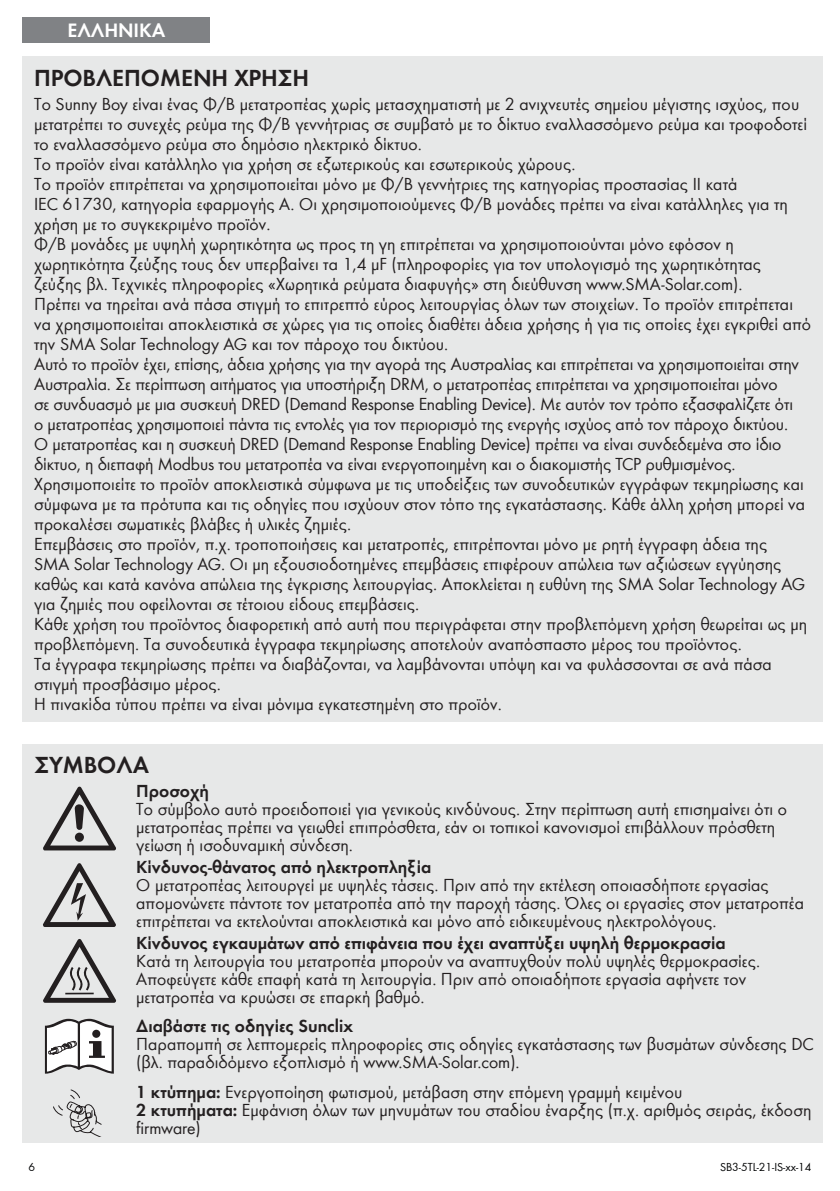
<style>
.page{position:relative;width:840px;height:1191px;background:#fff}
.page>*{position:absolute;margin:0;border:0;box-sizing:border-box;transform-origin:0 0}
.t1{font:600 24px "SMA Futura Global";color:#231f20}
.t2{font:600 20px "SMA Futura Global";color:#fff}
.t3{font:18px/20px "SMA Futura Global";color:#231f20}
.t4{font:600 18px "SMA Futura Global";color:#231f20}
.t5{font:12px "SMA Futura Global";color:#010203}
.s1{font-weight:600}
</style>
<div class="page">
<div style="left:23px;top:17px;width:187px;height:26px;background:#808285"></div>
<div style="left:23px;top:57px;width:799px;height:665px;background:#e7e8e8"></div>
<div style="left:23px;top:744px;width:799px;height:398px;background:#e7e8e8"></div>
<svg style="left:43px;top:786px;width:73px;height:64px"></svg>
<svg style="left:43px;top:863px;width:73px;height:64px"></svg>
<svg style="left:43px;top:939px;width:73px;height:63px"></svg>
<svg style="left:45px;top:1018px;width:69px;height:55px"></svg>
<svg style="left:53px;top:1089px;width:49px;height:47px"></svg>
<p class="t2" style="left:67px;top:18px;width:99px">ΕΛΛΗΝΙΚΑ</p>
<h1 class="t1" style="left:34px;top:64px;width:79px">Προβλεπό</h1>
<h1 class="t1" style="left:160px;top:64px;width:37px">μενη</h1>
<h1 class="t1" style="left:234px;top:64px;width:73px">χρήση</h1>
<p class="t3" style="left:34px;top:93px;width:778px">Το Sunny Boy είναι ένας Φ/Β μετατροπέας χωρίς μετασχηματιστή με 2 ανιχνευτές σημείου μέγιστης ισχύος, που μετατρέπει το συνεχές ρεύμα της Φ/Β γεννήτριας σε συμβατό με το δίκτυο εναλλασσόμενο ρεύμα και τροφοδοτεί το εναλλασσόμενο ρεύμα στο δημόσιο ηλεκτρικό δίκτυο.<br>Το προϊόν είναι κατάλληλο για χρήση σε εξωτερικούς και εσωτερικούς χώρους.<br>Το προϊόν επιτρέπεται να χρησιμοποιείται μόνο με Φ/Β γεννήτριες της κατηγορίας προστασίας II κατά<br>IEC 61730, κατηγορία εφαρμογής Α. Οι χρησιμοποιούμενες Φ/Β μονάδες πρέπει να είναι κατάλληλες για τη χρήση με το συγκεκριμένο προϊόν.<br>Φ/Β μονάδες με υψηλή χωρητικότητα ως προς τη γη επιτρέπεται να χρησιμοποιούνται μόνο εφόσον η χωρητικότητα ζεύξης τους δεν υπερβαίνει τα 1,4 μF (πληροφορίες για τον υπολογισμό της χωρητικότητας ζεύξης βλ. Τεχνικές πληροφορίες «Χωρητικά ρεύματα διαφυγής» στη διεύθυνση www.SMA-Solar.com).<br>Πρέπει να τηρείται ανά πάσα στιγμή το επιτρεπτό εύρος λειτουργίας όλων των στοιχείων. Το προϊόν επιτρέπεται να χρησιμοποιείται αποκλειστικά σε χώρες για τις οποίες διαθέτει άδεια χρήσης ή για τις οποίες έχει εγκριθεί από την SMA Solar Technology AG και τον πάροχο του δικτύου.<br>Αυτό το προϊόν έχει, επίσης, άδεια χρήσης για την αγορά της Αυστραλίας και επιτρέπεται να χρησιμοποιείται στην Αυστραλία. Σε περίπτωση αιτήματος για υποστήριξη DRM, ο μετατροπέας επιτρέπεται να χρησιμοποιείται μόνο<br>σε συνδυασμό με μια συσκευή DRED (Demand Response Enabling Device). Με αυτόν τον τρόπο εξασφαλίζετε ότι<br>ο μετατροπέας χρησιμοποιεί πάντα τις εντολές για τον περιορισμό της ενεργής ισχύος από τον πάροχο δικτύου.<br>Ο μετατροπέας και η συσκευή DRED (Demand Response Enabling Device) πρέπει να είναι συνδεδεμένα στο ίδιο δίκτυο, η διεπαφή Modbus του μετατροπέα να είναι ενεργοποιημένη και ο διακομιστής TCP ρυθμισμένος.<br>Χρησιμοποιείτε το προϊόν αποκλειστικά σύμφωνα με τις υποδείξεις των συνοδευτικών εγγράφων τεκμηρίωσης και σύμφωνα με τα πρότυπα και τις οδηγίες που ισχύουν στον τόπο της εγκατάστασης. Κάθε άλλη χρήση μπορεί να προκαλέσει σωματικές βλάβες ή υλικές ζημιές.<br>Επεμβάσεις στο προϊόν, π.χ. τροποποιήσεις και μετατροπές, επιτρέπονται μόνο με ρητή έγγραφη άδεια της<br>SMA Solar Technology AG. Οι μη εξουσιοδοτημένες επεμβάσεις επιφέρουν απώλεια των αξιώσεων εγγύησης καθώς και κατά κανόνα απώλεια της έγκρισης λειτουργίας. Αποκλείεται η ευθύνη της SMA Solar Technology AG για ζημιές που οφείλονται σε τέτοιου είδους επεμβάσεις.<br>Κάθε χρήση του προϊόντος διαφορετική από αυτή που περιγράφεται στην προβλεπόμενη χρήση θεωρείται ως μη προβλεπόμενη. Τα συνοδευτικά έγγραφα τεκμηρίωσης αποτελούν αναπόσπαστο μέρος του προϊόντος.<br>Τα έγγραφα τεκμηρίωσης πρέπει να διαβάζονται, να λαμβάνονται υπόψη και να φυλάσσονται σε ανά πάσα στιγμή προσβάσιμο μέρος.<br>Η πινακίδα τύπου πρέπει να είναι μόνιμα εγκατεστημένη στο προϊόν.</p>
<h1 class="t1" style="left:34px;top:751px;width:47px">ΣΥΜΒΟ</h1>
<h1 class="t1" style="left:116px;top:751px;width:34px">ΛΑ</h1>
<p class="t4" style="left:136px;top:780px;width:74px">Προσοχή</p>
<p class="t3" style="left:136px;top:800px;width:652px;line-height:18px">Το σύμβολο αυτό προειδοποιεί για γενικούς κινδύνους. Στην περίπτωση αυτή επισημαίνει ότι ο μετατροπέας πρέπει να γειωθεί επιπρόσθετα, εάν οι τοπικοί κανονισμοί επιβάλλουν πρόσθετη γείωση ή ισοδυναμική σύνδεση.</p>
<p class="t4" style="left:136px;top:856px;width:296px">Κίνδυνος-θάνατος από ηλεκτροπληξία</p>
<p class="t3" style="left:136px;top:876px;width:669px;line-height:18px">Ο μετατροπέας λειτουργεί με υψηλές τάσεις. Πριν από την εκτέλεση οποιασδήποτε εργασίας απομονώνετε πάντοτε τον μετατροπέα από την παροχή τάσης. Όλες οι εργασίες στον μετατροπέα επιτρέπεται να εκτελούνται αποκλειστικά και μόνο από ειδικευμένους ηλεκτρολόγους.</p>
<p class="t4" style="left:136px;top:932px;width:590px">Κίνδυνος εγκαυμάτων από επιφάνεια που έχει αναπτύξει υψηλή θερμοκρασία</p>
<p class="t3" style="left:136px;top:952px;width:625px;line-height:18px">Κατά τη λειτουργία του μετατροπέα μπορούν να αναπτυχθούν πολύ υψηλές θερμοκρασίες.<br>Αποφεύγετε κάθε επαφή κατά τη λειτουργία. Πριν από οποιαδήποτε εργασία αφήνετε τον μετατροπέα να κρυώσει σε επαρκή βαθμό.</p>
<p class="t4" style="left:136px;top:1014px;width:218px">Διαβάστε τις οδηγίες Sunclix</p>
<p class="t3" style="left:136px;top:1034px;width:678px;line-height:18px">Παραπομπή σε λεπτομερείς πληροφορίες στις οδηγίες εγκατάστασης των βυσμάτων σύνδεσης DC (βλ. παραδιδόμενο εξοπλισμό ή www.SMA-Solar.com).</p>
<p class="t3" style="left:136px;top:1082px;width:676px;line-height:18px"><span class="s1">1 κτύπημα:</span> Ενεργοποίηση φωτισμού, μετάβαση στην επόμενη γραμμή κειμένου<br><span class="s1">2 κτυπήματα:</span> Εμφάνιση όλων των μηνυμάτων του σταδίου έναρξης (π.χ. αριθμός σειράς, έκδοση firmware)</p>
<p class="t5" style="left:28px;top:1160px;width:8px">6</p>
<p class="t5" style="left:719px;top:1160px;width:93px">SB3-5TL-21-IS-xx-14</p>
</div>
